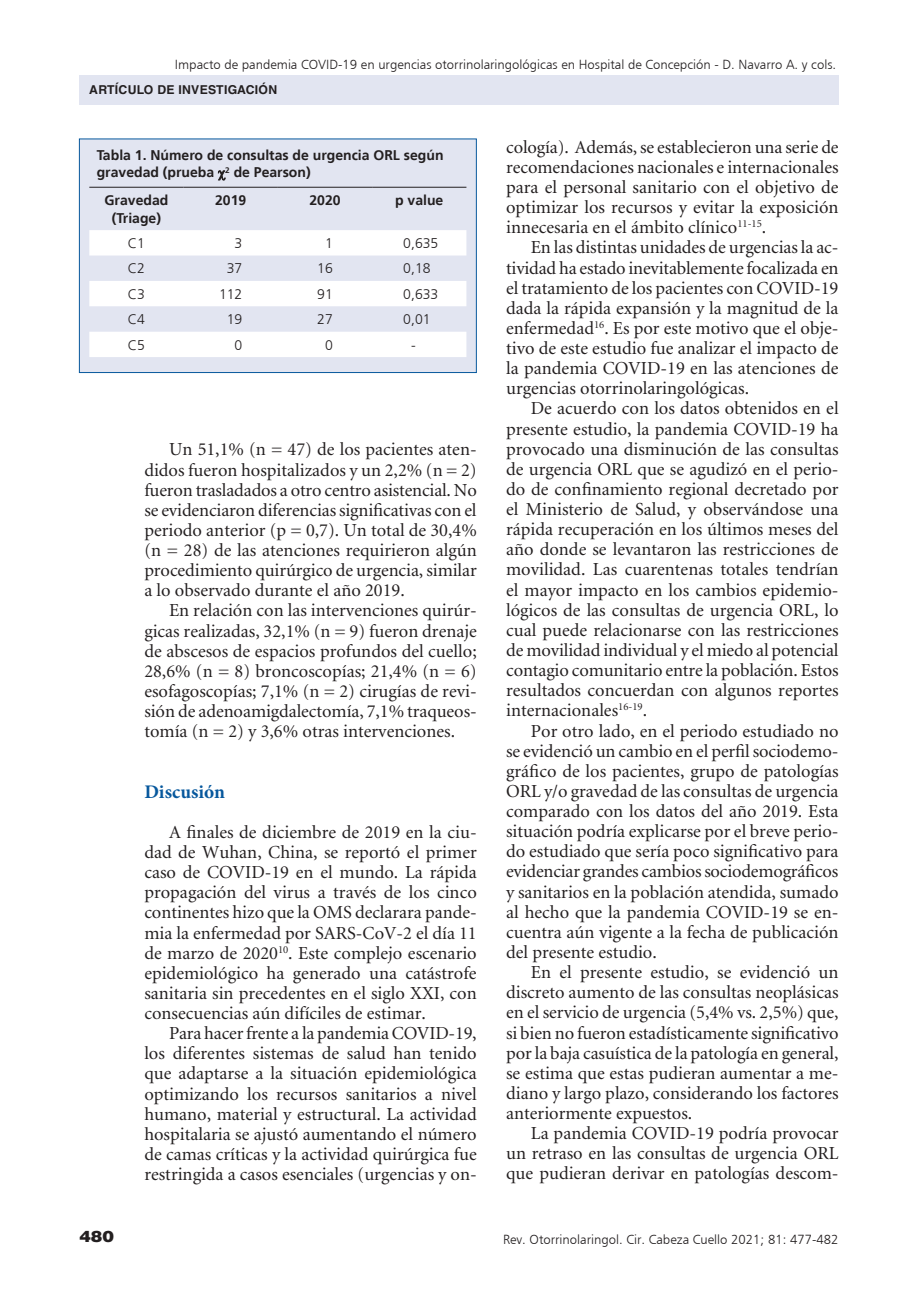
<style>
.page{position:relative;width:918px;height:1315px;background:#fff}
.page>*{position:absolute;margin:0;border:0;box-sizing:border-box;transform-origin:0 0}
._5-subtitulo{font:700 19.25px "Minion Pro";color:#07589d}
._1texto{font:18.38px/20.1px "Minion";color:#231f20;text-align:justify}
.t1{font:900 15.75px "Helvetica LT Std";color:#231f20;scale:1.1 1}
._7-tabla{font:700 14px/17.5px "Frutiger LT";color:#231f20}
._7-tabla-2{font:300 14px "Frutiger LT";color:#231f20}
.t2{font:13.12px "Humanist 777 BT Light B";color:#231f20}
.t3{font:700 12.25px "Helvetica LT Std";color:#231f20}
</style>
<div class="page">
<div style="left:79px;top:75px;width:759px;height:30px;background:#e2e5f1"></div>
<div style="left:79px;top:139px;width:397px;height:233px;background:#e2e5f1"></div>
<svg style="left:89px;top:230px;width:377px;height:127px"></svg>
<hr style="left:89px;top:187px;width:95px;height:1px;background:#231f20">
<hr style="left:184px;top:187px;width:94px;height:1px;background:#231f20">
<hr style="left:278px;top:187px;width:94px;height:1px;background:#231f20">
<hr style="left:372px;top:187px;width:94px;height:1px;background:#231f20">
<svg style="left:218px;top:170px;width:7px;height:11px"></svg>
<div style="left:79px;top:138px;width:398px;height:235px;border:1px solid #07589d"></div>
<p class="t2" style="left:175px;top:56px;width:663px">Impacto de pandemia COVID-19 en urgencias otorrinolaringológicas en Hospital de Concepción - D. Navarro A. y cols.</p>
<p class="t3" style="left:89px;top:82px;width:18px">ARTÍCULO</p>
<p class="t3" style="left:157px;top:82px;width:34px">DE INVESTIGACIÓN</p>
<p class="_7-tabla" style="left:97px;top:146px;width:348px">Tabla 1. Número de consultas de urgencia ORL según gravedad (prueba <sup>2</sup> de Pearson)</p>
<p class="_7-tabla" style="left:105px;top:192px;width:65px;text-align:center">Gravedad (Triage)</p>
<p class="_7-tabla" style="left:215px;top:192px;width:33px">2019</p>
<p class="_7-tabla" style="left:309px;top:192px;width:33px">2020</p>
<p class="_7-tabla" style="left:395px;top:192px;width:50px">p value</p>
<p class="_7-tabla-2" style="left:128px;top:235px;width:19px">C1</p>
<p class="_7-tabla-2" style="left:235px;top:235px;width:9px">3</p>
<p class="_7-tabla-2" style="left:325px;top:235px;width:9px">1</p>
<p class="_7-tabla-2" style="left:403px;top:235px;width:37px">0,635</p>
<p class="_7-tabla-2" style="left:128px;top:261px;width:19px">C2</p>
<p class="_7-tabla-2" style="left:227px;top:261px;width:17px">37</p>
<p class="_7-tabla-2" style="left:317px;top:261px;width:17px">16</p>
<p class="_7-tabla-2" style="left:403px;top:261px;width:29px">0,18</p>
<p class="_7-tabla-2" style="left:128px;top:286px;width:19px">C3</p>
<p class="_7-tabla-2" style="left:219px;top:286px;width:25px">112</p>
<p class="_7-tabla-2" style="left:317px;top:286px;width:17px">91</p>
<p class="_7-tabla-2" style="left:403px;top:286px;width:37px">0,633</p>
<p class="_7-tabla-2" style="left:128px;top:311px;width:19px">C4</p>
<p class="_7-tabla-2" style="left:227px;top:311px;width:17px">19</p>
<p class="_7-tabla-2" style="left:317px;top:311px;width:17px">27</p>
<p class="_7-tabla-2" style="left:403px;top:311px;width:29px">0,01</p>
<p class="_7-tabla-2" style="left:128px;top:337px;width:19px">C5</p>
<p class="_7-tabla-2" style="left:235px;top:337px;width:9px">0</p>
<p class="_7-tabla-2" style="left:325px;top:337px;width:9px">0</p>
<p class="_7-tabla-2" style="left:411px;top:337px;width:6px">-</p>
<p class="_1texto" style="left:144px;top:440px;width:334px;text-indent:25px">Un 51,1% (n = 47) de los pacientes aten&shy;didos fueron hospitalizados y un 2,2% (n = 2) fueron trasladados a otro centro asistencial. No se evidenciaron diferencias significativas con el periodo anterior (p = 0,7). Un total de 30,4% (n = 28) de las atenciones requirieron algún procedimiento quirúrgico de urgencia, similar a lo observado durante el año 2019.</p>
<p class="_1texto" style="left:144px;top:601px;width:334px;text-indent:25px">En relación con las intervenciones quirúr&shy;gicas realizadas, 32,1% (n = 9) fueron drenaje de abscesos de espacios profundos del cuello; 28,6% (n = 8) broncoscopías; 21,4% (n = 6) esofagoscopías; 7,1% (n = 2) cirugías de revi&shy;sión de adenoamigdalectomía, 7,1% traqueos&shy;tomía (n = 2) y 3,6% otras intervenciones.</p>
<p class="t1" style="left:79px;top:1226px;width:33px">480</p>
<p class="_5-subtitulo" style="left:144px;top:778px;width:82px">Discusión</p>
<p class="_1texto" style="left:144px;top:822px;width:334px;text-indent:25px">A finales de diciembre de 2019 en la ciu&shy;dad de Wuhan, China, se reportó el primer caso de COVID-19 en el mundo. La rápida propagación del virus a través de los cinco continentes hizo que la OMS declarara pande&shy;mia la enfermedad por SARS-CoV-2 el día 11 de marzo de 2020<sup>10</sup>. Este complejo escenario epidemiológico ha generado una catástrofe sanitaria sin precedentes en el siglo XXI, con consecuencias aún difíciles de estimar.</p>
<p class="_1texto" style="left:144px;top:1024px;width:334px;text-indent:25px">Para hacer frente a la pandemia COVID-19, los diferentes sistemas de salud han tenido que adaptarse a la situación epidemiológica optimizando los recursos sanitarios a nivel humano, material y estructural. La actividad hospitalaria se ajustó aumentando el número de camas críticas y la actividad quirúrgica fue restringida a casos esenciales (urgencias y on-</p>
<p class="_1texto" style="left:506px;top:137px;width:334px">cología). Además, se establecieron una serie de recomendaciones nacionales e internacionales para el personal sanitario con el objetivo de optimizar los recursos y evitar la exposición innecesaria en el ámbito clínico<sup>11-15</sup>.</p>
<p class="_1texto" style="left:506px;top:238px;width:334px;text-indent:25px">En las distintas unidades de urgencias la ac&shy;tividad ha estado inevitablemente focalizada en el tratamiento de los pacientes con COVID-19 dada la rápida expansión y la magnitud de la enfermedad<sup>16</sup>. Es por este motivo que el obje&shy;tivo de este estudio fue analizar el impacto de la pandemia COVID-19 en las atenciones de urgencias otorrinolaringológicas.</p>
<p class="_1texto" style="left:506px;top:399px;width:334px;text-indent:25px">De acuerdo con los datos obtenidos en el presente estudio, la pandemia COVID-19 ha provocado una disminución de las consultas de urgencia ORL que se agudizó en el perio&shy;do de confinamiento regional decretado por el Ministerio de Salud, y observándose una rápida recuperación en los últimos meses del año donde se levantaron las restricciones de movilidad. Las cuarentenas totales tendrían el mayor impacto en los cambios epidemio&shy;lógicos de las consultas de urgencia ORL, lo cual puede relacionarse con las restricciones de movilidad individual y el miedo al potencial contagio comunitario entre la población. Estos resultados concuerdan con algunos reportes internacionales<sup>16-19</sup>.</p>
<p class="_1texto" style="left:506px;top:721px;width:334px;text-indent:25px">Por otro lado, en el periodo estudiado no se evidenció un cambio en el perfil sociodemo&shy;gráfico de los pacientes, grupo de patologías ORL y/o gravedad de las consultas de urgencia comparado con los datos del año 2019. Esta situación podría explicarse por el breve perio&shy;do estudiado que sería poco significativo para evidenciar grandes cambios sociodemográficos y sanitarios en la población atendida, sumado al hecho que la pandemia COVID-19 se en&shy;cuentra aún vigente a la fecha de publicación del presente estudio.</p>
<p class="_1texto" style="left:506px;top:963px;width:334px;text-indent:25px">En el presente estudio, se evidenció un discreto aumento de las consultas neoplásicas en el servicio de urgencia (5,4% vs. 2,5%) que, si bien no fueron estadísticamente significativo por la baja casuística de la patología en general, se estima que estas pudieran aumentar a me&shy;diano y largo plazo, considerando los factores anteriormente expuestos.</p>
<p class="_1texto" style="left:506px;top:1124px;width:334px;text-indent:25px">La pandemia COVID-19 podría provocar un retraso en las consultas de urgencia ORL que pudieran derivar en patologías descom-</p>
<p class="t2" style="left:503px;top:1231px;width:337px">Rev. Otorrinolaringol. Cir. Cabeza Cuello 2021; 81: 477-482</p>
</div>
